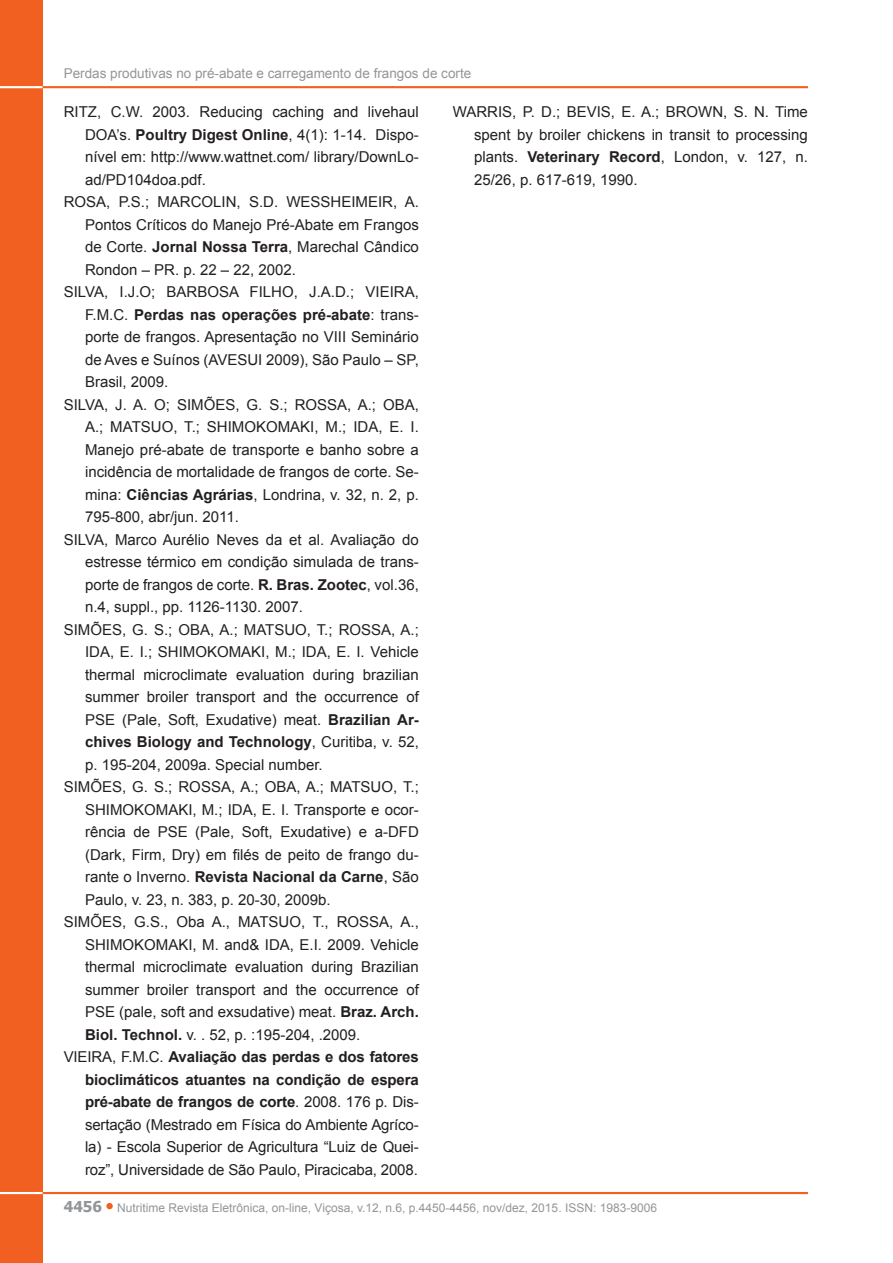
<style>
.page{position:relative;width:893px;height:1263px;background:#fff}
.page>*{position:absolute;margin:0;border:0;box-sizing:border-box;transform-origin:0 0}
.Recuo_referência{font:15px/22.5px "Arial";color:#231f20;text-align:justify}
.t1{font:13.5px "Arial";color:#939598}
.t2{font:12px "Arial";color:#939598}
.s1{font-weight:700}
.s2{font-family:"Tahoma";font-weight:700;font-size:15px}
</style>
<div class="page">
<div style="left:106px;top:1203px;width:7px;height:6px;background:#f26021;border-radius:50%"></div>
<div style="left:0;top:0;width:43px;height:1263px;background:#f26021"></div>
<hr style="left:0;top:1192px;width:56px;height:2px;background:#fff">
<hr style="left:43px;top:1192px;width:765px;height:2px;background:#f26021">
<hr style="left:0;top:86px;width:56px;height:2px;background:#fff">
<hr style="left:43px;top:86px;width:765px;height:2px;background:#f26021">
<p class="t1" style="left:64px;top:64px;width:409px">Perdas produtivas no pré-abate e carregamento de frangos de corte</p>
<p class="Recuo_referência" style="left:85px;top:101px;width:335px;text-indent:-21px">RITZ, C.W. 2003. Reducing caching and livehaul DOA’s. <span class="s1">Poultry Digest Online</span>, 4(1): 1-14. Dispo&shy;nível em: http://www.wattnet.com/ library/DownLo&shy;ad/PD104doa.pdf.</p>
<p class="Recuo_referência" style="left:85px;top:191px;width:335px;text-indent:-21px">ROSA, P.S.; MARCOLIN, S.D. WESSHEIMEIR, A.<br>Pontos Críticos do Manejo Pré-Abate em Frangos de Corte. <span class="s1">Jornal Nossa Terra</span>, Marechal Cândico Rondon – PR. p. 22 – 22, 2002.</p>
<p class="Recuo_referência" style="left:85px;top:281px;width:335px;text-indent:-21px">SILVA, I.J.O; BARBOSA FILHO, J.A.D.; VIEIRA, F.M.C. <span class="s1">Perdas nas operações pré-abate</span>: trans&shy;porte de frangos. Apresentação no VIII Seminário de Aves e Suínos (AVESUI 2009), São Paulo – SP, Brasil, 2009.</p>
<p class="Recuo_referência" style="left:85px;top:393px;width:335px;text-indent:-21px">SILVA, J. A. O; SIMÕES, G. S.; ROSSA, A.; OBA, A.; MATSUO, T.; SHIMOKOMAKI, M.; IDA, E. I.<br>Manejo pré-abate de transporte e banho sobre a incidência de mortalidade de frangos de corte. Se&shy;mina: <span class="s1">Ciências Agrárias</span>, Londrina, v. 32, n. 2, p.<br>795-800, abr/jun. 2011.</p>
<p class="Recuo_referência" style="left:85px;top:528px;width:335px;text-indent:-21px">SILVA, Marco Aurélio Neves da et al. Avaliação do estresse térmico em condição simulada de trans&shy;porte de frangos de corte. <span class="s1">R. Bras. Zootec</span>, vol.36, n.4, suppl., pp. 1126-1130. 2007.</p>
<p class="Recuo_referência" style="left:85px;top:618px;width:335px;text-indent:-21px">SIMÕES, G. S.; OBA, A.; MATSUO, T.; ROSSA, A.; IDA, E. I.; SHIMOKOMAKI, M.; IDA, E. I. Vehicle thermal microclimate evaluation during brazilian summer broiler transport and the occurrence of PSE (Pale, Soft, Exudative) meat. <span class="s1">Brazilian Ar&shy;chives Biology and Technology</span>, Curitiba, v. 52, p. 195-204, 2009a. Special number.</p>
<p class="Recuo_referência" style="left:85px;top:776px;width:335px;text-indent:-21px">SIMÕES, G. S.; ROSSA, A.; OBA, A.; MATSUO, T.; SHIMOKOMAKI, M.; IDA, E. I. Transporte e ocor&shy;rência de PSE (Pale, Soft, Exudative) e a-DFD (Dark, Firm, Dry) em filés de peito de frango du&shy;rante o Inverno. <span class="s1">Revista Nacional da Carne</span>, São Paulo, v. 23, n. 383, p. 20-30, 2009b.</p>
<p class="Recuo_referência" style="left:85px;top:911px;width:335px;text-indent:-21px">SIMÕES, G.S., Oba A., MATSUO, T., ROSSA, A., SHIMOKOMAKI, M. and&amp; IDA, E.I. 2009. Vehicle thermal microclimate evaluation during Brazilian summer broiler transport and the occurrence of PSE (pale, soft and exsudative) meat. <span class="s1">Braz. Arch.<br>Biol. Technol.</span> v. . 52, p. :195-204, .2009.</p>
<p class="Recuo_referência" style="left:85px;top:1046px;width:335px;text-indent:-21px">VIEIRA, F.M.C. <span class="s1">Avaliação das perdas e dos fatores bioclimáticos atuantes na condição de espera pré-abate de frangos de corte</span>. 2008. 176 p. Dis&shy;sertação (Mestrado em Física do Ambiente Agríco&shy;la) - Escola Superior de Agricultura “Luiz de Quei&shy;roz”, Universidade de São Paulo, Piracicaba, 2008.</p>
<p class="Recuo_referência" style="left:474px;top:101px;width:335px;text-indent:-21px">WARRIS, P. D.; BEVIS, E. A.; BROWN, S. N. Time spent by broiler chickens in transit to processing plants. <span class="s1">Veterinary Record</span>, London, v. 127, n.<br>25/26, p. 617-619, 1990.</p>
<p class="t2" style="left:64px;top:1199px;width:595px"><span class="s2">4456</span> Nutritime Revista Eletrônica, on-line, Viçosa, v.12, n.6, p.4450-4456, nov/dez, 2015. ISSN: 1983-9006</p>
</div>
